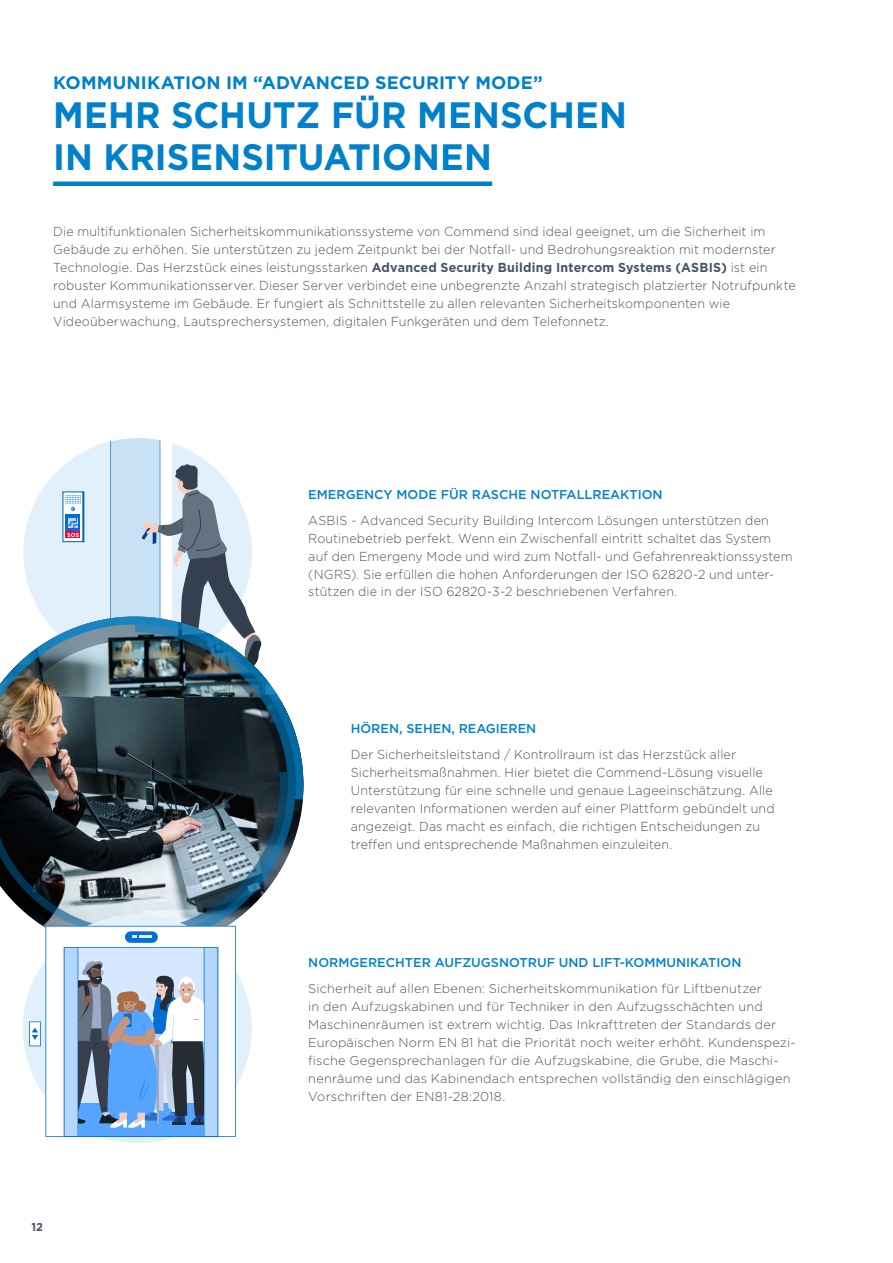
<style>
.page{position:relative;width:893px;height:1263px;background:#fff}
.page>*{position:absolute;margin:0;border:0;box-sizing:border-box;transform-origin:0 0}
.t1{font:700 36.75px/42px "Gotham";color:#0081c9;scale:.96 1}
.t2{font:700 18px "Gotham";letter-spacing:.005em;color:#0081c9}
.t3{font:300 13.05px/17.9px "Gotham";letter-spacing:.015em;color:#485464;scale:.96 1}
.t4{font:300 12.75px/18px "Gotham";letter-spacing:.01em;color:#485464}
.t5{font:500 12.75px "Gotham";color:#0081c9}
.t6{font:700 11.55px "Gotham";color:#485464;scale:.96 1}
.s1{font-weight:700}
</style>
<div class="page">
<svg style="left:23px;top:438px;width:229px;height:167px"></svg>
<img style="left:0;top:605px;width:304px;height:196px">
<img style="left:134px;top:623px;width:163px;height:228px">
<img style="left:0;top:770px;width:290px;height:156px">
<div style="left:23px;top:914px;width:229px;height:229px;background:#e1f0fa;border-radius:50%"></div>
<svg style="left:29px;top:926px;width:207px;height:211px"></svg>
<div style="left:53px;top:181px;width:439px;height:5px;background:#0081c9"></div>
<h2 class="t2" style="left:53px;top:71px;width:491px">KOMMUNIKATION IM “ADVANCED SECURITY MODE”</h2>
<h1 class="t1" style="left:53px;top:94px;width:599px">MEHR SCHUTZ FÜR MENSCHEN<br>IN KRISENSITUATIONEN</h1>
<p class="t3" style="left:53px;top:222px;width:775px">Die multifunktionalen Sicherheitskommunikationssysteme von Commend sind ideal geeignet, um die Sicherheit im Gebäude zu erhöhen. Sie unterstützen zu jedem Zeitpunkt bei der Notfall- und Bedrohungsreaktion mit modernster Technologie. Das Herzstück eines leistungsstarken <span class="s1">Advanced Security Building Intercom Systems (ASBIS)</span> ist ein robuster Kommunikationsserver. Dieser Server verbindet eine unbegrenzte Anzahl strategisch platzierter Notrufpunkte und Alarmsysteme im Gebäude. Er fungiert als Schnittstelle zu allen relevanten Sicherheitskomponenten wie Videoüberwachung, Lautsprechersystemen, digitalen Funkgeräten und dem Telefonnetz.</p>
<p class="t6" style="left:31px;top:1219px;width:14px">12</p>
<p class="t5" style="left:308px;top:486px;width:356px">EMERGENCY MODE FÜR RASCHE NOTFALLREAKTION</p>
<p class="t3" style="left:308px;top:511px;width:506px">ASBIS - Advanced Security Building Intercom Lösungen unterstützen den Routinebetrieb perfekt. Wenn ein Zwischenfall eintritt schaltet das System auf den Emergeny Mode und wird zum Notfall- und Gefahrenreaktionssystem (NGRS). Sie erfüllen die hohen Anforderungen der ISO 62820-2 und unter&shy;stützen die in der ISO 62820-3-2 beschriebenen Verfahren.</p>
<p class="t5" style="left:351px;top:720px;width:187px">HÖREN, SEHEN, REAGIEREN</p>
<p class="t3" style="left:351px;top:745px;width:443px">Der Sicherheitsleitstand / Kontrollraum ist das Herzstück aller Sicherheitsmaßnahmen. Hier bietet die Commend-Lösung visuelle Unterstützung für eine schnelle und genaue Lageeinschätzung. Alle relevanten Informationen werden auf einer Plattform gebündelt und angezeigt. Das macht es einfach, die richtigen Entscheidungen zu treffen und entsprechende Maßnahmen einzuleiten.</p>
<p class="t5" style="left:308px;top:954px;width:435px">NORMGERECHTER AUFZUGSNOTRUF UND LIFT-KOMMUNIKATION</p>
<p class="t4" style="left:308px;top:979px;width:489px">Sicherheit auf allen Ebenen: Sicherheitskommunikation für Liftbenutzer<br>in den Aufzugskabinen und für Techniker in den Aufzugsschächten und Maschinenräumen ist extrem wichtig. Das Inkrafttreten der Standards der Europäischen Norm EN 81 hat die Priorität noch weiter erhöht. Kundenspezi&shy;fische Gegensprechanlagen für die Aufzugskabine, die Grube, die Maschi&shy;nenräume und das Kabinendach entsprechen vollständig den einschlägigen Vorschriften der EN81-28:2018.</p>
</div>
